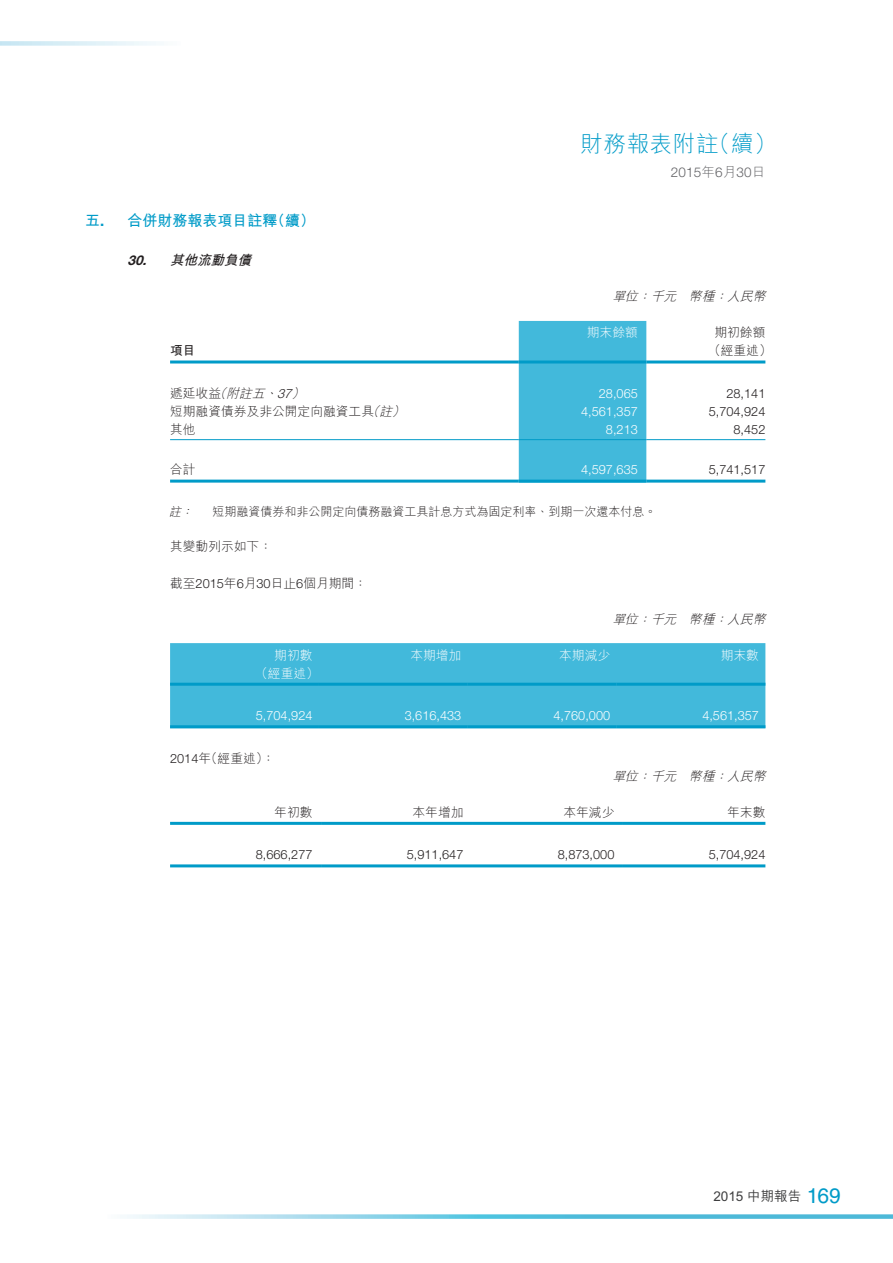
<style>
.page{position:relative;width:893px;height:1263px;background:#fff}
.page>*{position:absolute;margin:0;border:0;box-sizing:border-box;transform-origin:0 0}
.t1{font:300 22.5px "M Hei HK";letter-spacing:.03em;color:#009bc8}
.t2{font:21px "Helvetica LT Std";color:#009bc8}
.t3{font:700 15px "M Hei HK";color:#009bc8}
.t4{font:300 13.5px "Helvetica Neue LT Std";letter-spacing:.015em;color:#636366}
.t5{font:italic 700 13.5px "M Hei HK";color:#231f20}
.t6{font:500 13.5px "M Hei HK";color:#3e3e3f}
.t7{font:300 12.75px "M Hei HK";color:#231f20}
.t8{font:300 12.75px "Helvetica Neue LT Std";color:#fff}
.t9{font:300 12.75px "Helvetica Neue LT Std";color:#231f20}
.t10{font:italic 300 12.75px "M Hei HK";color:#231f20}
.t11{font:300 12.75px "M Hei HK";color:#fff}
.t12{font:700 12.75px "M Hei HK";color:#231f20}
.t13{font:300 12px "M Hei HK";color:#231f20}
.t14{font:italic 300 12px "M Hei HK";color:#231f20}
.s1{font-family:"Helvetica Neue LT Std"}
.s2{font-family:"M Hei HK"}
.s3{font-style:normal}
.s4{font-style:italic}
</style>
<div class="page">
<svg style="left:0;top:41px;width:156px;height:5px"></svg>
<svg style="left:127px;top:1214px;width:766px;height:5px;background:#84cfe5"></svg>
<div style="left:519px;top:321px;width:127px;height:159px;background:#42b9db"></div>
<hr style="left:170px;top:360px;width:349px;height:3px;background:#009bc8">
<hr style="left:519px;top:360px;width:127px;height:3px;background:#009bc8">
<hr style="left:646px;top:360px;width:119px;height:3px;background:#009bc8">
<hr style="left:170px;top:439px;width:349px;height:1px;background:#009bc8">
<hr style="left:519px;top:439px;width:127px;height:1px;background:#009bc8">
<hr style="left:646px;top:439px;width:119px;height:1px;background:#009bc8">
<hr style="left:170px;top:480px;width:349px;height:3px;background:#009bc8">
<hr style="left:519px;top:480px;width:127px;height:3px;background:#009bc8">
<hr style="left:646px;top:480px;width:119px;height:3px;background:#009bc8">
<div style="left:170px;top:643px;width:595px;height:82px;background:#42b9db"></div>
<hr style="left:170px;top:683px;width:149px;height:3px;background:#009bc8">
<hr style="left:319px;top:683px;width:149px;height:3px;background:#009bc8">
<hr style="left:468px;top:683px;width:149px;height:3px;background:#009bc8">
<hr style="left:617px;top:683px;width:148px;height:3px;background:#009bc8">
<hr style="left:170px;top:725px;width:149px;height:3px;background:#009bc8">
<hr style="left:319px;top:725px;width:149px;height:3px;background:#009bc8">
<hr style="left:468px;top:725px;width:149px;height:3px;background:#009bc8">
<hr style="left:617px;top:725px;width:148px;height:3px;background:#009bc8">
<hr style="left:170px;top:822px;width:151px;height:3px;background:#009bc8">
<hr style="left:321px;top:822px;width:151px;height:3px;background:#009bc8">
<hr style="left:472px;top:822px;width:151px;height:3px;background:#009bc8">
<hr style="left:623px;top:822px;width:142px;height:3px;background:#009bc8">
<hr style="left:170px;top:864px;width:151px;height:3px;background:#009bc8">
<hr style="left:321px;top:864px;width:151px;height:3px;background:#009bc8">
<hr style="left:472px;top:864px;width:151px;height:3px;background:#009bc8">
<hr style="left:623px;top:864px;width:142px;height:3px;background:#009bc8">
<h1 class="t1" style="left:580px;top:132px;width:198px">財務報表附註（續）</h1>
<p class="t3" style="left:85px;top:210px;width:232px">五<span class="s1">.</span> 合併財務報表項目註釋（續）</p>
<p class="t5" style="left:128px;top:250px;width:130px"><span class="s1">30.</span> 其他流動負債</p>
<p class="t4" style="left:671px;top:164px;width:96px">2015<span class="s2">年</span>6<span class="s2">月</span>30<span class="s2">日</span></p>
<p class="t10" style="left:612px;top:290px;width:158px">單位：千元 幣種：人民幣</p>
<p class="t11" style="left:587px;top:326px;width:52px">期末餘額</p>
<p class="t7" style="left:714px;top:326px;width:52px">期初餘額</p>
<p class="t12" style="left:170px;top:341px;width:27px">項目</p>
<p class="t7" style="left:708px;top:344px;width:65px">（經重述）</p>
<p class="t10" style="left:170px;top:387px;width:139px"><span class="s3">遞延收益</span>（附註五、<span class="s1">37</span>）</p>
<p class="t8" style="left:599px;top:386px;width:40px">28,065</p>
<p class="t9" style="left:726px;top:386px;width:40px">28,141</p>
<p class="t7" style="left:170px;top:405px;width:239px">短期融資債券及非公開定向融資工具<span class="s4">（註）</span></p>
<p class="t8" style="left:581px;top:404px;width:58px">4,561,357</p>
<p class="t9" style="left:709px;top:404px;width:58px">5,704,924</p>
<p class="t7" style="left:170px;top:423px;width:27px">其他</p>
<p class="t8" style="left:606px;top:422px;width:33px">8,213</p>
<p class="t9" style="left:733px;top:422px;width:33px">8,452</p>
<p class="t7" style="left:170px;top:463px;width:27px">合計</p>
<p class="t8" style="left:581px;top:462px;width:58px">4,597,635</p>
<p class="t9" style="left:709px;top:462px;width:58px">5,741,517</p>
<p class="t14" style="left:169px;top:505px;width:29px">註：</p>
<p class="t13" style="left:213px;top:505px;width:445px">短期融資債券和非公開定向債務融資工具計息方式為固定利率、到期一次還本付息。</p>
<p class="t7" style="left:170px;top:540px;width:103px">其變動列示如下：</p>
<p class="t7" style="left:170px;top:576px;width:198px">截至<span class="s1">2015</span>年<span class="s1">6</span>月<span class="s1">30</span>日止<span class="s1">6</span>個月期間：</p>
<p class="t10" style="left:612px;top:612px;width:158px">單位：千元 幣種：人民幣</p>
<p class="t11" style="left:274px;top:648px;width:40px">期初數</p>
<p class="t11" style="left:410px;top:648px;width:52px">本期增加</p>
<p class="t11" style="left:559px;top:648px;width:52px">本期減少</p>
<p class="t11" style="left:721px;top:648px;width:40px">期末數</p>
<p class="t11" style="left:255px;top:666px;width:65px">（經重述）</p>
<p class="t8" style="left:256px;top:708px;width:58px">5,704,924</p>
<p class="t8" style="left:405px;top:708px;width:58px">3,616,433</p>
<p class="t8" style="left:553px;top:708px;width:58px">4,760,000</p>
<p class="t8" style="left:702px;top:708px;width:58px">4,561,357</p>
<p class="t7" style="left:170px;top:751px;width:106px"><span class="s1">2014</span>年（經重述）：</p>
<p class="t10" style="left:612px;top:769px;width:158px">單位：千元 幣種：人民幣</p>
<p class="t7" style="left:274px;top:805px;width:40px">年初數</p>
<p class="t7" style="left:412px;top:805px;width:52px">本年增加</p>
<p class="t7" style="left:563px;top:805px;width:52px">本年減少</p>
<p class="t7" style="left:727px;top:805px;width:40px">年末數</p>
<p class="t9" style="left:256px;top:847px;width:58px">8,666,277</p>
<p class="t9" style="left:407px;top:847px;width:58px">5,911,647</p>
<p class="t9" style="left:558px;top:847px;width:58px">8,873,000</p>
<p class="t9" style="left:709px;top:847px;width:58px">5,704,924</p>
<p class="t6" style="left:713px;top:1186px;width:89px">2015 中期報告</p>
<h2 class="t2" style="left:807px;top:1183px;width:36px">169</h2>
</div>
